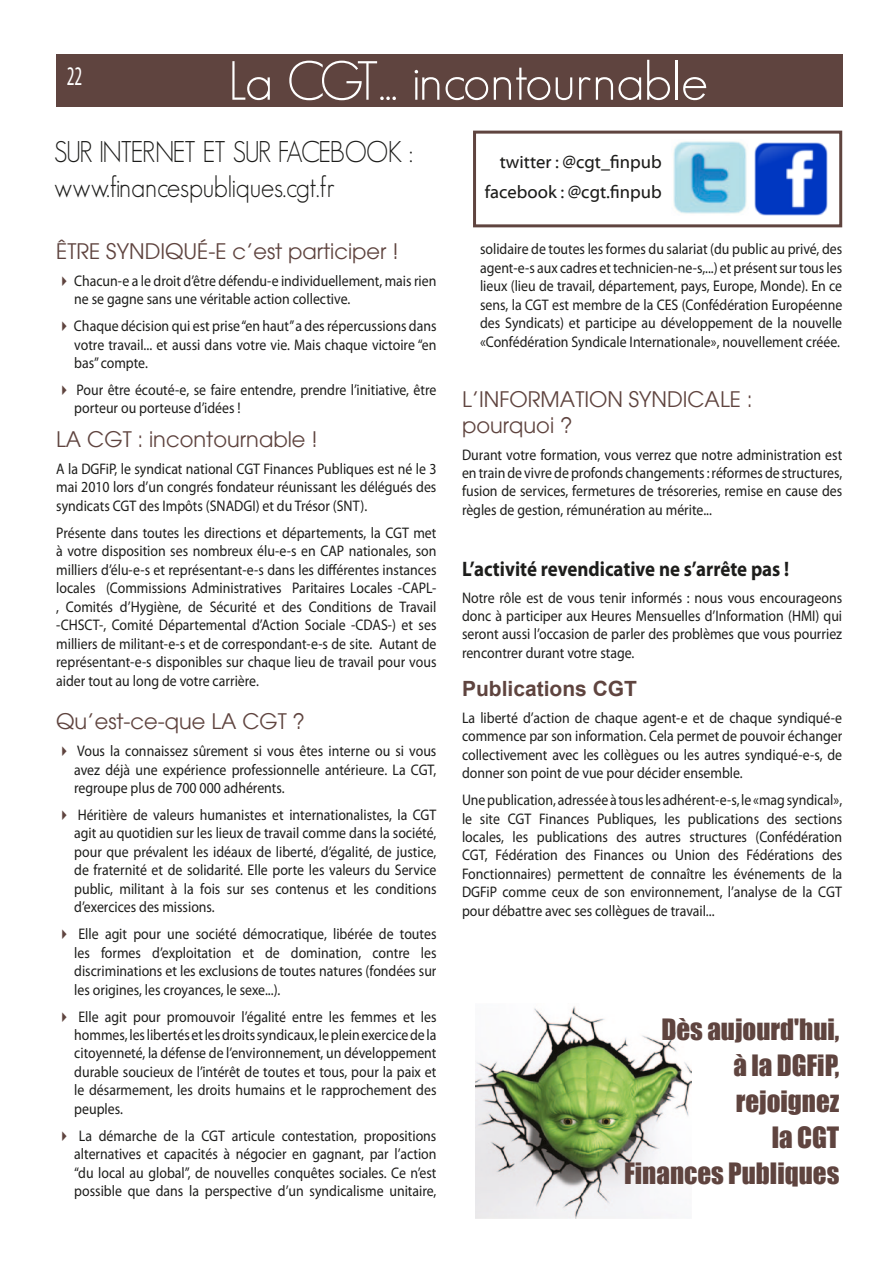
<style>
.page{position:relative;width:893px;height:1263px;background:#fff}
.page>*{position:absolute;margin:0;border:0;box-sizing:border-box;transform-origin:0 0}
.times{font:300 54px "Geosans";color:#fff}
.t1{font:300 29.4px/35.2px "Geosans";letter-spacing:-.035em;color:#1d1d1b;scale:.91 1}
.t2{font:27px/36px "Impact";color:#5f443f;text-align:right}
.t3{font:condensed 27px "Myriad Pro";color:#fff;scale:.75 1}
.t4{font:21px/25.2px "Avant Garde";color:#5f443f}
.t5{font:700 21px "Myriad Pro";color:#1d1d1b;scale:.9 1}
.t6{font:700 21px "Arial";color:#5f443f}
.t7{font:18px "Myriad Web Pro";color:#1d1d1b}
.t8{font:15.3px/18.5px "Myriad Pro";color:#1d1d1b;text-align:justify;scale:.9 1}
.s1{color:#5f443f}
</style>
<div class="page">
<img style="left:476px;top:1006px;width:215px;height:212px">
<div style="left:56px;top:54px;width:786px;height:53px;background:#5f443f"></div>
<img style="left:673px;top:141px;width:74px;height:73px">
<img style="left:754px;top:142px;width:74px;height:74px">
<div style="left:473px;top:131px;width:369px;height:96px;border:3px solid #5f443f"></div>
<p class="times" style="left:228px;top:51px;width:481px">La CGT... incontournable</p>
<p class="t1" style="left:54px;top:134px;width:396px">SUR INTERNET ET SUR FACEBOOK : www.financespubliques.cgt.fr</p>
<p class="t3" style="left:67px;top:60px;width:22px">22</p>
<p class="t7" style="left:500px;top:152px;width:163px">twitter : @cgt_finpub</p>
<p class="t7" style="left:485px;top:182px;width:178px">facebook : @cgt.finpub</p>
<p class="t4" style="left:56px;top:238px;width:344px">ÊTRE SYNDIQUÉ-E c’est participer !</p>
<p class="t8" style="left:74px;top:271px;width:404px;text-indent:-17px"><span class="s1">✔</span> Chacun-e a le droit d’être défendu-e individuellement, mais rien ne se gagne sans une véritable action collective.</p>
<p class="t8" style="left:74px;top:316px;width:404px;text-indent:-17px"><span class="s1">✔</span> Chaque décision qui est prise “en haut” a des répercussions dans votre travail... et aussi dans votre vie. Mais chaque victoire “en bas” compte.</p>
<p class="t8" style="left:74px;top:380px;width:404px;text-indent:-17px"><span class="s1">✔</span> Pour être écouté-e, se faire entendre, prendre l’initiative, être porteur ou porteuse d’idées !</p>
<p class="t4" style="left:56px;top:427px;width:263px">LA CGT : incontournable !</p>
<p class="t8" style="left:56px;top:459px;width:424px">A la DGFiP, le syndicat national CGT Finances Publiques est né le 3 mai 2010 lors d’un congrés fondateur réunissant les délégués des syndicats CGT des Impôts (SNADGI) et du Trésor (SNT).</p>
<p class="t8" style="left:56px;top:523px;width:424px">Présente dans toutes les directions et départements, la CGT met à votre disposition ses nombreux élu-e-s en CAP nationales, son milliers d’élu-e-s et représentant-e-s dans les différentes instances locales (Commissions Administratives Paritaires Locales -CAPL-, Comités d’Hygiène, de Sécurité et des Conditions de Travail -CHSCT-, Comité Départemental d’Action Sociale -CDAS-) et ses milliers de militant-e-s et de correspondant-e-s de site. Autant de représentant-e-s disponibles sur chaque lieu de travail pour vous aider tout au long de votre carrière.</p>
<p class="t4" style="left:56px;top:709px;width:250px">Qu’est-ce-que LA CGT ?</p>
<p class="t8" style="left:74px;top:741px;width:404px;text-indent:-17px"><span class="s1">✔</span> Vous la connaissez sûrement si vous êtes interne ou si vous avez déjà une expérience professionnelle antérieure. La CGT, regroupe plus de 700 000 adhérents.</p>
<p class="t8" style="left:74px;top:805px;width:404px;text-indent:-17px"><span class="s1">✔</span> Héritière de valeurs humanistes et internationalistes, la CGT agit au quotidien sur les lieux de travail comme dans la société, pour que prévalent les idéaux de liberté, d’égalité, de justice, de fraternité et de solidarité. Elle porte les valeurs du Service public, militant à la fois sur ses contenus et les conditions d’exercices des missions.</p>
<p class="t8" style="left:74px;top:924px;width:404px;text-indent:-17px"><span class="s1">✔</span> Elle agit pour une société démocratique, libérée de toutes les formes d’exploitation et de domination, contre les discriminations et les exclusions de toutes natures (fondées sur les origines, les croyances, le sexe...).</p>
<p class="t8" style="left:74px;top:1007px;width:404px;text-indent:-17px"><span class="s1">✔</span> Elle agit pour promouvoir l’égalité entre les femmes et les hommes, les libertés et les droits syndicaux, le plein exercice de la citoyenneté, la défense de l’environnement, un développement durable soucieux de l’intérêt de toutes et tous, pour la paix et le désarmement, les droits humains et le rapprochement des peuples.</p>
<p class="t8" style="left:74px;top:1126px;width:404px;text-indent:-17px"><span class="s1">✔</span> La démarche de la CGT articule contestation, propositions alternatives et capacités à négocier en gagnant, par l’action “du local au global”, de nouvelles conquêtes sociales. Ce n’est possible que dans la perspective d’un syndicalisme unitaire,</p>
<p class="t8" style="left:480px;top:240px;width:404px">solidaire de toutes les formes du salariat (du public au privé, des agent-e-s aux cadres et technicien-ne-s,...) et présent sur tous les lieux (lieu de travail, département, pays, Europe, Monde). En ce sens, la CGT est membre de la CES (Confédération Européenne des Syndicats) et participe au développement de la nouvelle «Confédération Syndicale Internationale», nouvellement créée.</p>
<p class="t4" style="left:462px;top:387px;width:292px">L’INFORMATION SYNDICALE : pourquoi ?</p>
<p class="t8" style="left:462px;top:445px;width:424px">Durant votre formation, vous verrez que notre administration est en train de vivre de profonds changements : réformes de structures, fusion de services, fermetures de trésoreries, remise en cause des règles de gestion, rémunération au mérite...</p>
<p class="t5" style="left:462px;top:555px;width:365px">L’activité revendicative ne s’arrête pas !</p>
<p class="t8" style="left:462px;top:588px;width:424px">Notre rôle est de vous tenir informés : nous vous encourageons donc à participer aux Heures Mensuelles d’Information (HMI) qui seront aussi l’occasion de parler des problèmes que vous pourriez rencontrer durant votre stage.</p>
<p class="t6" style="left:462px;top:674px;width:177px">Publications CGT</p>
<p class="t8" style="left:462px;top:708px;width:424px">La liberté d’action de chaque agent-e et de chaque syndiqué-e commence par son information. Cela permet de pouvoir échanger collectivement avec les collègues ou les autres syndiqué-e-s, de donner son point de vue pour décider ensemble.</p>
<p class="t8" style="left:462px;top:790px;width:424px">Une publication, adressée à tous les adhérent-e-s, le «mag syndical», le site CGT Finances Publiques, les publications des sections locales, les publications des autres structures (Confédération CGT, Fédération des Finances ou Union des Fédérations des Fonctionnaires) permettent de connaître les événements de la DGFiP comme ceux de son environnement, l’analyse de la CGT pour débattre avec ses collègues de travail...</p>
<p class="t2" style="left:662px;top:1011px;width:179px">Dès aujourd'hui,</p>
<p class="t2" style="left:624px;top:1047px;width:217px">à la DGFiP, rejoignez<br>la CGT<br>Finances Publiques</p>
</div>
